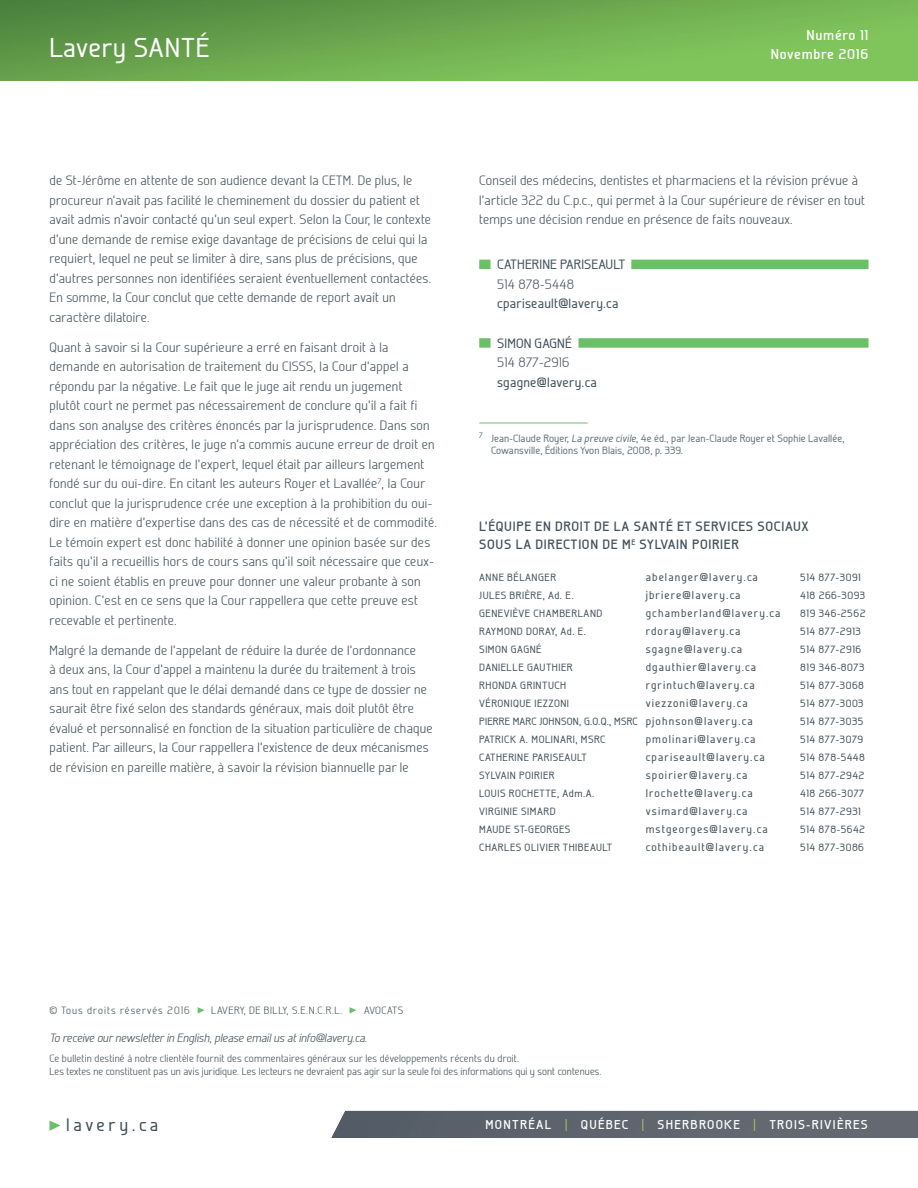
<style>
.page{position:relative;width:918px;height:1188px;background:#fff}
.page>*{position:absolute;margin:0;border:0;box-sizing:border-box;transform-origin:0 0}
.t1{font:500 27.3px "Galette";letter-spacing:.01em;color:#fff}
.t2{font:500 18px "Galette";letter-spacing:.2em;color:#425159}
.t3{font:700 14.25px/18.8px "Galette";letter-spacing:.05em;color:#fff;text-align:right}
.TEXTE_COURANT{font:300 13.5px/19.5px "Galette";letter-spacing:.02em;color:#425159}
.SOUS-TITRE_LISTE{font:700 13.5px/18px "Galette";letter-spacing:.05em;color:#425159}
.EMAIL{font:500 13.5px "Galette";letter-spacing:.02em;color:#425159}
.AUTEUR{font:500 13.5px "Galette";letter-spacing:.01em;color:#425159}
.TÉLÉPHONE{font:300 13.5px "Galette";letter-spacing:.02em;color:#425159}
.t4{font:700 12.75px "Galette";letter-spacing:.1em;color:#fff}
.t5{font:italic 300 12px "Galette";color:#425159}
.LISTE{font:500 11.25px "Galette";letter-spacing:.1em;color:#425159}
.LISTE-2{font:500 10.5px "Galette";letter-spacing:.05em;color:#425159}
.t6{font:300 10.5px/12.6px "Galette";letter-spacing:.01em;color:#425159}
.FOOTNOTE_1ere{font:500 10.5px/12px "Galette";letter-spacing:.01em;color:#63737b}
.LISTE-3{font:500 10.5px "Galette";letter-spacing:.02em;color:#425159}
.t7{font:300 10.5px "Galette";letter-spacing:.05em;color:#425159}
.t8{font:300 10.5px "Galette";letter-spacing:.1em;color:#425159}
.s1{font-style:italic}
.s2{font-size:11.25px}
.s3{font-weight:300;font-size:15.9px;color:#bbd75e}
</style>
<div class="page">
<img style="left:0;top:0;width:918px;height:81px">
<img style="left:332px;top:1111px;width:586px;height:27px">
<svg style="left:50px;top:1121px;width:11px;height:10px"></svg>
<svg style="left:198px;top:1007px;width:7px;height:7px"></svg>
<svg style="left:350px;top:1007px;width:6px;height:7px"></svg>
<div style="left:479px;top:260px;width:389px;height:9px;background:#6bc067"></div>
<div style="left:490px;top:259px;width:141px;height:12px;background:#fff"></div>
<div style="left:479px;top:338px;width:389px;height:10px;background:#6bc067"></div>
<div style="left:490px;top:337px;width:89px;height:12px;background:#fff"></div>
<hr style="left:479px;top:423px;width:109px;height:1px;background:#6bc067">
<h1 class="t1" style="left:50px;top:31px;width:161px">Lavery SANTÉ</h1>
<p class="t3" style="left:771px;top:25px;width:99px">Numéro 11<br>Novembre 2016</p>
<p class="TEXTE_COURANT" style="left:50px;top:170px;width:383px">de St-Jérôme en attente de son audience devant la CETM. De plus, le procureur n’avait pas facilité le cheminement du dossier du patient et avait admis n’avoir contacté qu’un seul expert. Selon la Cour, le contexte d’une demande de remise exige davantage de précisions de celui qui la requiert, lequel ne peut se limiter à dire, sans plus de précisions, que d’autres personnes non identifiées seraient éventuellement contactées.<br>En somme, la Cour conclut que cette demande de report avait un caractère dilatoire.</p>
<p class="TEXTE_COURANT" style="left:50px;top:337px;width:389px">Quant à savoir si la Cour supérieure a erré en faisant droit à la demande en autorisation de traitement du CISSS, la Cour d’appel a répondu par la négative. Le fait que le juge ait rendu un jugement<br>plutôt court ne permet pas nécessairement de conclure qu’il a fait fi dans son analyse des critères énoncés par la jurisprudence. Dans son appréciation des critères, le juge n’a commis aucune erreur de droit en retenant le témoignage de l’expert, lequel était par ailleurs largement fondé sur du ouï-dire. En citant les auteurs Royer et Lavallée<sup>7</sup>, la Cour conclut que la jurisprudence crée une exception à la prohibition du ouï&shy;dire en matière d’expertise dans des cas de nécessité et de commodité.<br>Le témoin expert est donc habilité à donner une opinion basée sur des faits qu’il a recueillis hors de cours sans qu’il soit nécessaire que ceux&shy;ci ne soient établis en preuve pour donner une valeur probante à son opinion. C’est en ce sens que la Cour rappellera que cette preuve est recevable et pertinente.</p>
<p class="TEXTE_COURANT" style="left:50px;top:640px;width:385px">Malgré la demande de l’appelant de réduire la durée de l’ordonnance<br>à deux ans, la Cour d’appel a maintenu la durée du traitement à trois ans tout en rappelant que le délai demandé dans ce type de dossier ne saurait être fixé selon des standards généraux, mais doit plutôt être évalué et personnalisé en fonction de la situation particulière de chaque patient. Par ailleurs, la Cour rappellera l’existence de deux mécanismes de révision en pareille matière, à savoir la révision biannuelle par le</p>
<p class="TEXTE_COURANT" style="left:479px;top:170px;width:387px">Conseil des médecins, dentistes et pharmaciens et la révision prévue à l’article 322 du C.p.c., qui permet à la Cour supérieure de réviser en tout temps une décision rendue en présence de faits nouveaux.</p>
<p class="AUTEUR" style="left:497px;top:256px;width:130px">CATHERINE PARISEAULT</p>
<p class="TÉLÉPHONE" style="left:497px;top:276px;width:78px">514 878-5448</p>
<p class="EMAIL" style="left:497px;top:295px;width:123px">cpariseault@lavery.ca</p>
<p class="AUTEUR" style="left:497px;top:335px;width:76px">SIMON GAGNÉ</p>
<p class="TÉLÉPHONE" style="left:497px;top:354px;width:74px">514 877-2916</p>
<p class="EMAIL" style="left:497px;top:374px;width:101px">sgagne@lavery.ca</p>
<p class="FOOTNOTE_1ere" style="left:491px;top:432px;width:355px;text-indent:-12px"><sup>7</sup> Jean-Claude Royer, <span class="s1">La preuve civile</span>, 4e éd., par Jean-Claude Royer et Sophie Lavallée,<br>Cowansville, Éditions Yvon Blais, 2008, p. 339.</p>
<p class="SOUS-TITRE_LISTE" style="left:479px;top:517px;width:331px">L’ÉQUIPE EN DROIT DE LA SANTÉ ET SERVICES SOCIAUX<br>SOUS LA DIRECTION DE M<sup>E</sup> SYLVAIN POIRIER</p>
<p class="LISTE-2" style="left:479px;top:571px;width:78px">ANNE BÉLANGER</p>
<p class="LISTE" style="left:646px;top:570px;width:114px">abelanger@lavery.ca</p>
<p class="LISTE-2" style="left:800px;top:571px;width:62px">514 877-3091</p>
<p class="LISTE-2" style="left:479px;top:589px;width:96px">JULES BRIÈRE, Ad. E.</p>
<p class="LISTE" style="left:646px;top:588px;width:96px">jbriere@lavery.ca</p>
<p class="LISTE-2" style="left:800px;top:589px;width:66px">418 266-3093</p>
<p class="LISTE-2" style="left:479px;top:607px;width:125px">GENEVIÈVE CHAMBERLAND</p>
<p class="LISTE" style="left:646px;top:606px;width:136px">gchamberland@lavery.ca</p>
<p class="LISTE-2" style="left:800px;top:607px;width:67px">819 346-2562</p>
<p class="LISTE-2" style="left:479px;top:625px;width:108px">RAYMOND DORAY, Ad. E.</p>
<p class="LISTE" style="left:646px;top:624px;width:96px">rdoray@lavery.ca</p>
<p class="LISTE-2" style="left:800px;top:625px;width:62px">514 877-2913</p>
<p class="LISTE-2" style="left:479px;top:643px;width:64px">SIMON GAGNÉ</p>
<p class="LISTE" style="left:646px;top:642px;width:98px">sgagne@lavery.ca</p>
<p class="LISTE-2" style="left:800px;top:643px;width:63px">514 877-2916</p>
<p class="LISTE-2" style="left:479px;top:661px;width:95px">DANIELLE GAUTHIER</p>
<p class="LISTE" style="left:646px;top:660px;width:112px">dgauthier@lavery.ca</p>
<p class="LISTE-2" style="left:800px;top:661px;width:66px">819 346-8073</p>
<p class="LISTE-2" style="left:479px;top:679px;width:89px">RHONDA GRINTUCH</p>
<p class="LISTE" style="left:646px;top:678px;width:111px">rgrintuch@lavery.ca</p>
<p class="LISTE-2" style="left:800px;top:679px;width:65px">514 877-3068</p>
<p class="LISTE-2" style="left:479px;top:697px;width:91px">VÉRONIQUE IEZZONI</p>
<p class="LISTE" style="left:646px;top:696px;width:103px">viezzoni@lavery.ca</p>
<p class="LISTE-2" style="left:800px;top:697px;width:65px">514 877-3003</p>
<p class="LISTE-3" style="left:479px;top:715px;width:275px">PIERRE MARC JOHNSON, G.O.Q., MSRC <span class="s2">pjohnson@lavery.ca</span></p>
<p class="LISTE-2" style="left:800px;top:715px;width:65px">514 877-3035</p>
<p class="LISTE-2" style="left:479px;top:733px;width:128px">PATRICK A. MOLINARI, MSRC</p>
<p class="LISTE" style="left:646px;top:732px;width:111px">pmolinari@lavery.ca</p>
<p class="LISTE-2" style="left:800px;top:733px;width:64px">514 877-3079</p>
<p class="LISTE-2" style="left:479px;top:751px;width:109px">CATHERINE PARISEAULT</p>
<p class="LISTE" style="left:646px;top:750px;width:120px">cpariseault@lavery.ca</p>
<p class="LISTE-2" style="left:800px;top:751px;width:66px">514 878-5448</p>
<p class="LISTE-2" style="left:479px;top:769px;width:77px">SYLVAIN POIRIER</p>
<p class="LISTE" style="left:646px;top:768px;width:103px">spoirier@lavery.ca</p>
<p class="LISTE-2" style="left:800px;top:769px;width:66px">514 877-2942</p>
<p class="LISTE-2" style="left:479px;top:787px;width:117px">LOUIS ROCHETTE, Adm.A.</p>
<p class="LISTE" style="left:646px;top:786px;width:108px">lrochette@lavery.ca</p>
<p class="LISTE-2" style="left:800px;top:787px;width:66px">418 266-3077</p>
<p class="LISTE-2" style="left:479px;top:805px;width:78px">VIRGINIE SIMARD</p>
<p class="LISTE" style="left:646px;top:804px;width:103px">vsimard@lavery.ca</p>
<p class="LISTE-2" style="left:800px;top:805px;width:62px">514 877-2931</p>
<p class="LISTE-2" style="left:479px;top:823px;width:93px">MAUDE ST-GEORGES</p>
<p class="LISTE" style="left:646px;top:822px;width:123px">mstgeorges@lavery.ca</p>
<p class="LISTE-2" style="left:800px;top:823px;width:66px">514 878-5642</p>
<p class="LISTE-2" style="left:479px;top:841px;width:135px">CHARLES OLIVIER THIBEAULT</p>
<p class="LISTE" style="left:646px;top:840px;width:120px">cothibeault@lavery.ca</p>
<p class="LISTE-2" style="left:800px;top:841px;width:65px">514 877-3086</p>
<p class="t8" style="left:50px;top:1004px;width:142px">© Tous droits réservés 2016</p>
<p class="t7" style="left:211px;top:1004px;width:133px">LAVERY, DE BILLY, S.E.N.C.R.L.</p>
<p class="t6" style="left:364px;top:1004px;width:40px">AVOCATS</p>
<p class="t5" style="left:50px;top:1031px;width:319px">To receive our newsletter in English, please email us at info@lavery.ca.</p>
<p class="t6" style="left:50px;top:1052px;width:554px">Ce bulletin destiné à notre clientèle fournit des commentaires généraux sur les développements récents du droit.<br>Les textes ne constituent pas un avis juridique. Les lecteurs ne devraient pas agir sur la seule foi des informations qui y sont contenues.</p>
<h2 class="t2" style="left:66px;top:1114px;width:94px">lavery.ca</h2>
<p class="t4" style="left:485px;top:1117px;width:384px">MONTRÉAL <span class="s3">|</span> QUÉBEC <span class="s3">|</span> SHERBROOKE <span class="s3">|</span> TROIS-RIVIÈRES</p>
</div>
